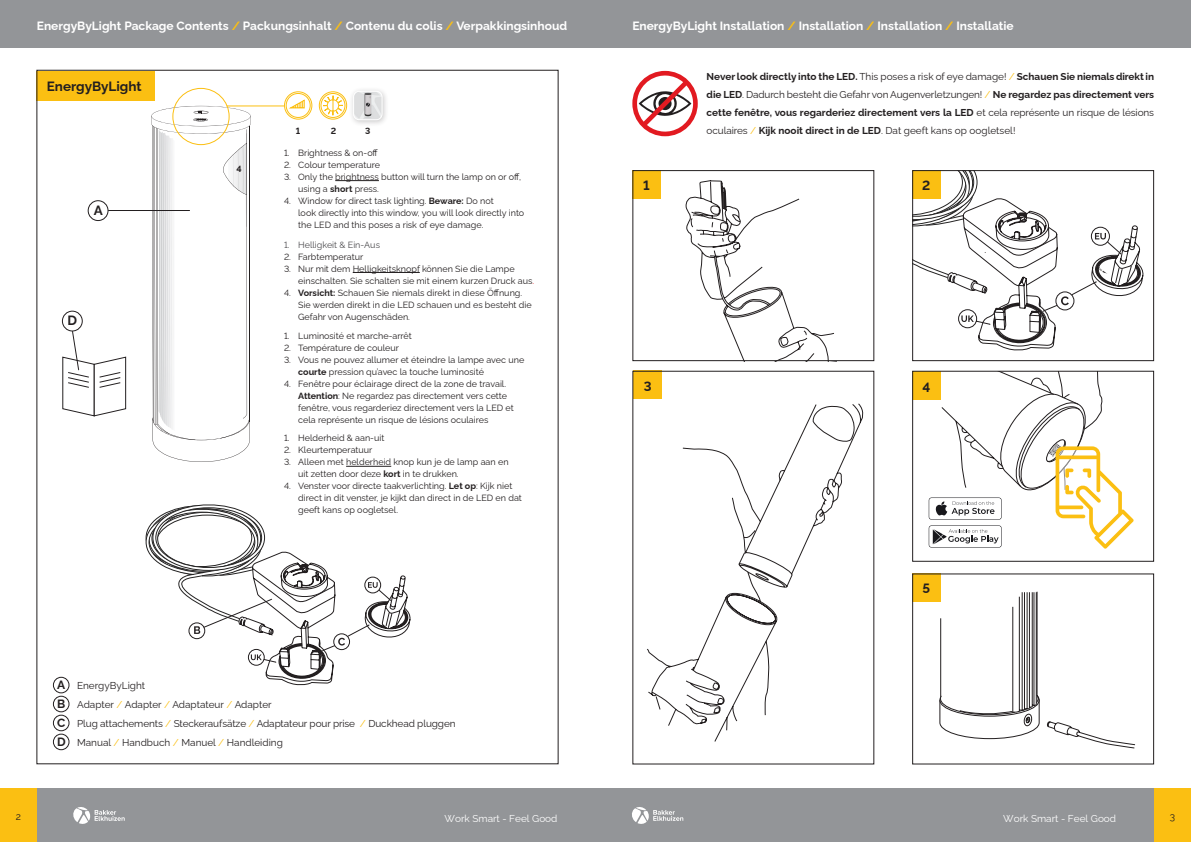
<style>
.page{position:relative;width:1191px;height:842px;background:#fff}
.page>*{position:absolute;margin:0;border:0;box-sizing:border-box;transform-origin:0 0}
.t1{font:700 13.4px "Raleway";color:#231f20}
.t2{font:700 12px "Raleway";color:#fff}
.t3{font:700 10px/18px "Raleway";color:#231f20;text-align:justify}
.t4{font:10px/19px "Raleway";letter-spacing:-.01em;color:#231f20}
.t5{font:10px "Raleway";color:#fff}
.t6{font:9px/12px "Raleway";color:#231f20}
.t7{font:9px "Raleway";color:#4d4c4f}
.t8{font:700 9px "Raleway";color:#231f20}
.s1{color:#fbbf12}
.s2{font-weight:700}
.s3{color:#ee1d23}
.s4{font-weight:700;font-size:12px}
.s5{font-weight:400}
.s6{font-weight:400;color:#fbbf12}
</style>
<div class="page">
<div style="left:88px;top:201px;width:20px;height:20px;border:1px solid #231f20;border-radius:50%"></div>
<hr style="left:108px;top:210px;width:81px;height:1px;background:#231f20">
<svg style="left:151px;top:106px;width:99px;height:356px"></svg>
<div style="left:349px;top:86px;width:40px;height:41px;background:#231f20;opacity:.25"></div>
<img style="left:353px;top:91px;width:29px;height:29px">
<div style="left:353px;top:91px;width:29px;height:29px;border:1px solid #fff;border-radius:6px"></div>
<svg style="left:939px;top:591px;width:196px;height:157px"></svg>
<svg style="left:632px;top:71px;width:66px;height:65px"></svg>
<svg style="left:685px;top:180px;width:149px;height:179px"></svg>
<svg style="left:928px;top:373px;width:205px;height:176px"></svg>
<svg style="left:146px;top:504px;width:264px;height:182px"></svg>
<div style="left:37px;top:788px;width:558px;height:54px;background:#939598"></div>
<div style="left:595px;top:788px;width:559px;height:54px;background:#939598"></div>
<div style="left:0;top:0;width:595px;height:48px;background:#939598"></div>
<div style="left:595px;top:0;width:596px;height:48px;background:#939598"></div>
<svg style="left:73px;top:807px;width:52px;height:17px"></svg>
<svg style="left:632px;top:807px;width:51px;height:17px"></svg>
<div style="left:36px;top:71px;width:119px;height:30px;background:#fbbf12"></div>
<div style="left:632px;top:170px;width:28px;height:28px;background:#fbbf12"></div>
<div style="left:53px;top:677px;width:16px;height:16px;border:1px solid #231f20;border-radius:50%"></div>
<div style="left:53px;top:696px;width:16px;height:16px;border:1px solid #231f20;border-radius:50%"></div>
<div style="left:53px;top:715px;width:16px;height:16px;border:1px solid #231f20;border-radius:50%"></div>
<div style="left:53px;top:734px;width:16px;height:16px;border:1px solid #231f20;border-radius:50%"></div>
<svg style="left:62px;top:331px;width:64px;height:85px"></svg>
<div style="left:62px;top:311px;width:20px;height:20px;border:1px solid #231f20;border-radius:50%"></div>
<div style="left:172px;top:88px;width:58px;height:57px;border:1px solid #fbbf12;border-radius:50%"></div>
<hr style="left:227px;top:105px;width:57px;height:1px;background:#fbbf12">
<hr style="left:335px;top:180px;width:44px;height:1px;background:#231f20">
<hr style="left:353px;top:272px;width:67px;height:1px;background:#231f20">
<hr style="left:346px;top:466px;width:45px;height:1px;background:#231f20">
<svg style="left:283px;top:91px;width:65px;height:29px"></svg>
<div style="left:912px;top:372px;width:28px;height:28px;background:#fbbf12"></div>
<div style="left:632px;top:170px;width:242px;height:191px;border:1px solid #231f20"></div>
<svg style="left:914px;top:172px;width:229px;height:179px"></svg>
<div style="left:912px;top:170px;width:242px;height:191px;border:1px solid #231f20"></div>
<svg style="left:632px;top:370px;width:243px;height:395px"></svg>
<div style="left:912px;top:371px;width:242px;height:191px;border:1px solid #231f20"></div>
<div style="left:912px;top:573px;width:28px;height:29px;background:#fbbf12"></div>
<div style="left:912px;top:573px;width:242px;height:191px;border:1px solid #231f20"></div>
<div style="left:0;top:788px;width:37px;height:54px;background:#fbbf12"></div>
<div style="left:1154px;top:788px;width:37px;height:54px;background:#fbbf12"></div>
<h2 class="t2" style="left:37px;top:16px;width:532px">EnergyByLight Package Contents <span class="s1">/</span> Packungsinhalt <span class="s1">/</span> Contenu du colis <span class="s1">/</span> Verpakkingsinhoud</h2>
<h2 class="t2" style="left:632px;top:16px;width:383px">EnergyByLight Installation <span class="s1">/</span> Installation <span class="s1">/</span> Installation <span class="s1">/</span> Installatie</h2>
<h1 class="t1" style="left:47px;top:75px;width:96px">EnergyByLight</h1>
<h1 class="t1" style="left:94px;top:199px;width:11px">A</h1>
<h1 class="t1" style="left:68px;top:310px;width:11px">D</h1>
<p class="t8" style="left:236px;top:162px;width:7px">4</p>
<p class="t8" style="left:296px;top:123px;width:6px">1</p>
<p class="t8" style="left:331px;top:123px;width:7px">2</p>
<p class="t8" style="left:365px;top:123px;width:7px">3</p>
<p class="t6" style="left:284px;top:146px;width:95px">1. Brightness &amp; on-off</p>
<p class="t6" style="left:284px;top:158px;width:98px">2. Colour temperature</p>
<p class="t6" style="left:298px;top:170px;width:224px;text-indent:-14px">3. Only the brightness button will turn the lamp on or off, using a <span class="s2">short</span> press.</p>
<p class="t6" style="left:298px;top:194px;width:228px;text-indent:-14px">4. Window for direct task lighting. <span class="s2">Beware:</span> Do not<br>look directly into this window, you will look directly into the LED and this poses a risk of eye damage.</p>
<p class="t7" style="left:284px;top:237px;width:97px">1. Helligkeit &amp; Ein-Aus</p>
<p class="t6" style="left:284px;top:249px;width:81px">2. Farbtemperatur</p>
<p class="t6" style="left:298px;top:261px;width:237px;text-indent:-14px">3. Nur mit dem Helligkeitsknopf können Sie die Lampe einschalten. Sie schalten sie mit einem kurzen Druck aus<span class="s3">.</span></p>
<p class="t6" style="left:298px;top:285px;width:235px;text-indent:-14px">4. <span class="s2">Vorsicht:</span> Schauen Sie niemals direkt in diese Öffnung.<br>Sie werden direkt in die LED schauen und es besteht die<br>Gefahr von Augenschäden.</p>
<p class="t6" style="left:284px;top:329px;width:129px">1. Luminosité et marche-arrêt</p>
<p class="t6" style="left:284px;top:341px;width:117px">2. Température de couleur</p>
<p class="t6" style="left:298px;top:353px;width:228px;text-indent:-14px">3. Vous ne pouvez allumer et éteindre la lampe avec une <span class="s2">courte</span> pression qu’avec la touche luminosité</p>
<p class="t6" style="left:298px;top:377px;width:217px;text-indent:-14px">4. Fenêtre pour éclairage direct de la zone de travail.<br><span class="s2">Attention</span>: Ne regardez pas directement vers cette fenêtre, vous regarderiez directement vers la LED et cela représente un risque de lésions oculaires</p>
<p class="t6" style="left:284px;top:431px;width:102px">1. Helderheid &amp; aan-uit</p>
<p class="t6" style="left:284px;top:443px;width:90px">2. Kleurtemperatuur</p>
<p class="t6" style="left:298px;top:455px;width:212px;text-indent:-14px">3. Alleen met helderheid knop kun je de lamp aan en uit zetten door deze <span class="s2">kort</span> in te drukken.</p>
<p class="t6" style="left:298px;top:479px;width:225px;text-indent:-14px">4. Venster voor directe taakverlichting. <span class="s2">Let op</span>: Kijk niet direct in dit venster, je kijkt dan direct in de LED en dat geeft kans op oogletsel.</p>
<p class="t4" style="left:57px;top:675px;width:400px"><span class="s4">A</span> EnergyByLight<br><span class="s4">B</span> Adapter <span class="s1">/</span> Adapter <span class="s1">/</span> Adaptateur <span class="s1">/</span> Adapter<br><span class="s4">C</span> Plug attachements <span class="s1">/</span> Steckeraufsätze <span class="s1">/</span> Adaptateur pour prise <span class="s1">/</span> Duckhead pluggen <span class="s4">D</span> Manual <span class="s1">/</span> Handbuch <span class="s1">/</span> Manuel <span class="s1">/</span> Handleiding</p>
<h1 class="t1" style="left:643px;top:175px;width:8px">1</h1>
<p class="t3" style="left:706px;top:67px;width:449px">Never look directly into the LED. <span class="s5">This poses a risk of eye damage!</span> <span class="s6">/</span> Schauen Sie niemals direkt in die LED<span class="s5">. Dadurch besteht die Gefahr von Augenverletzungen!</span> <span class="s6">/</span> Ne regardez pas directement vers cette fenêtre, vous regarderiez directement vers la LED <span class="s5">et cela représente un risque de lésions oculaires</span> <span class="s6">/</span> Kijk nooit direct in de LED<span class="s5">. Dat geeft kans op oogletsel!</span></p>
<h1 class="t1" style="left:922px;top:175px;width:10px">2</h1>
<h1 class="t1" style="left:643px;top:375px;width:9px">3</h1>
<h1 class="t1" style="left:922px;top:376px;width:9px">4</h1>
<h1 class="t1" style="left:922px;top:578px;width:9px">5</h1>
<p class="t4" style="left:16px;top:806px;width:7px">2</p>
<p class="t4" style="left:1169px;top:806px;width:7px">3</p>
<p class="t5" style="left:444px;top:810px;width:114px">Work Smart - Feel Good</p>
<p class="t5" style="left:1003px;top:810px;width:114px">Work Smart - Feel Good</p>
</div>
